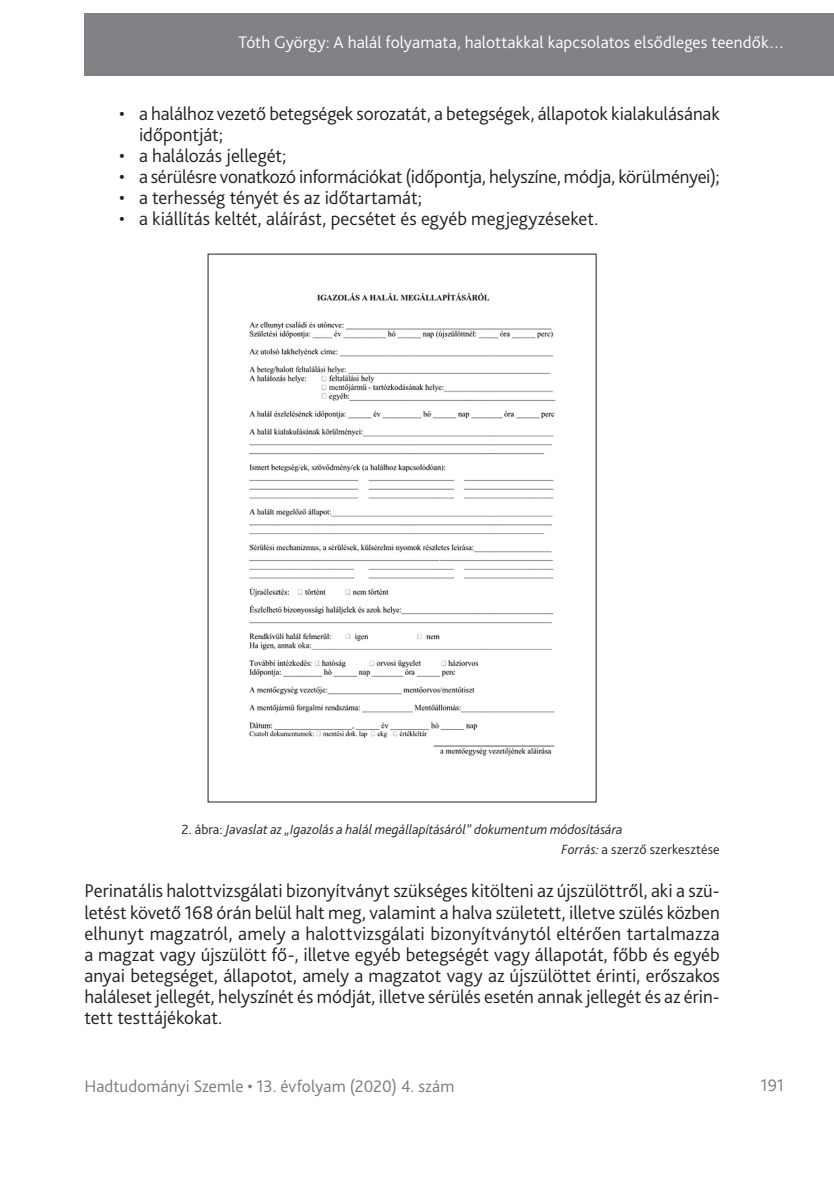
<style>
.page{position:relative;width:834px;height:1181px;background:#fff}
.page>*{position:absolute;margin:0;border:0;box-sizing:border-box;transform-origin:0 0}
._2__Body_1st_paragra{font:300 19.25px/21px "Bliss Pro";letter-spacing:-.005em;color:#231f20}
.t1{font:300 17.5px "Bliss Pro";letter-spacing:.005em;color:#fff}
.t2{font:300 17.5px "Bliss Pro";color:#767a7c}
.Ábra_címe{font:italic 300 14px "Bliss Pro";color:#231f20}
.ábra_forrás{font:300 14px "Bliss Pro";color:#231f20}
.s1{font-style:normal}
.s2{font-style:italic}
</style>
<div class="page">
<div style="left:84px;top:14px;width:749px;height:62px;background:#808285"></div>
<img style="left:249px;top:292px;width:307px;height:464px">
<p class="t1" style="left:238px;top:32px;width:547px">Tóth György: A halál folyamata, halottakkal kapcsolatos elsődleges teendők…</p>
<p class="_2__Body_1st_paragra" style="left:139px;top:103px;width:582px;text-indent:-20px">• a halálhoz vezető betegségek sorozatát, a betegségek, állapotok kialakulásának időpontját;</p>
<p class="_2__Body_1st_paragra" style="left:119px;top:145px;width:169px">• a halálozás jellegét;</p>
<p class="_2__Body_1st_paragra" style="left:119px;top:166px;width:602px">• a sérülésre vonatkozó információkat (időpontja, helyszíne, módja, körülményei);</p>
<p class="_2__Body_1st_paragra" style="left:119px;top:187px;width:304px">• a terhesség tényét és az időtartamát;</p>
<p class="_2__Body_1st_paragra" style="left:119px;top:208px;width:480px">• a kiállítás keltét, aláírást, pecsétet és egyéb megjegyzéseket.</p>
<p class="Ábra_címe" style="left:182px;top:821px;width:442px"><span class="s1">2. ábra:</span> Javaslat az „Igazolás a halál megállapításáról” dokumentum módosítására</p>
<p class="ábra_forrás" style="left:561px;top:841px;width:160px"><span class="s2">Forrás:</span> a szerző szerkesztése</p>
<p class="_2__Body_1st_paragra" style="left:84px;top:880px;width:637px;text-align:justify">Perinatális halottvizsgálati bizonyítványt szükséges kitölteni az újszülöttről, aki a szü&shy;letést követő 168 órán belül halt meg, valamint a halva született, illetve szülés közben elhunyt magzatról, amely a halottvizsgálati bizonyítványtól eltérően tartalmazza a magzat vagy újszülött fő-, illetve egyéb betegségét vagy állapotát, főbb és egyéb anyai betegséget, állapotot, amely a magzatot vagy az újszülöttet érinti, erőszakos haláleset jellegét, helyszínét és módját, illetve sérülés esetén annak jellegét és az érin&shy;tett testtájékokat.</p>
<p class="t2" style="left:84px;top:1075px;width:371px">Hadtudományi Szemle • 13. évfolyam (2020) 4. szám</p>
<p class="t2" style="left:760px;top:1074px;width:25px">191</p>
</div>
